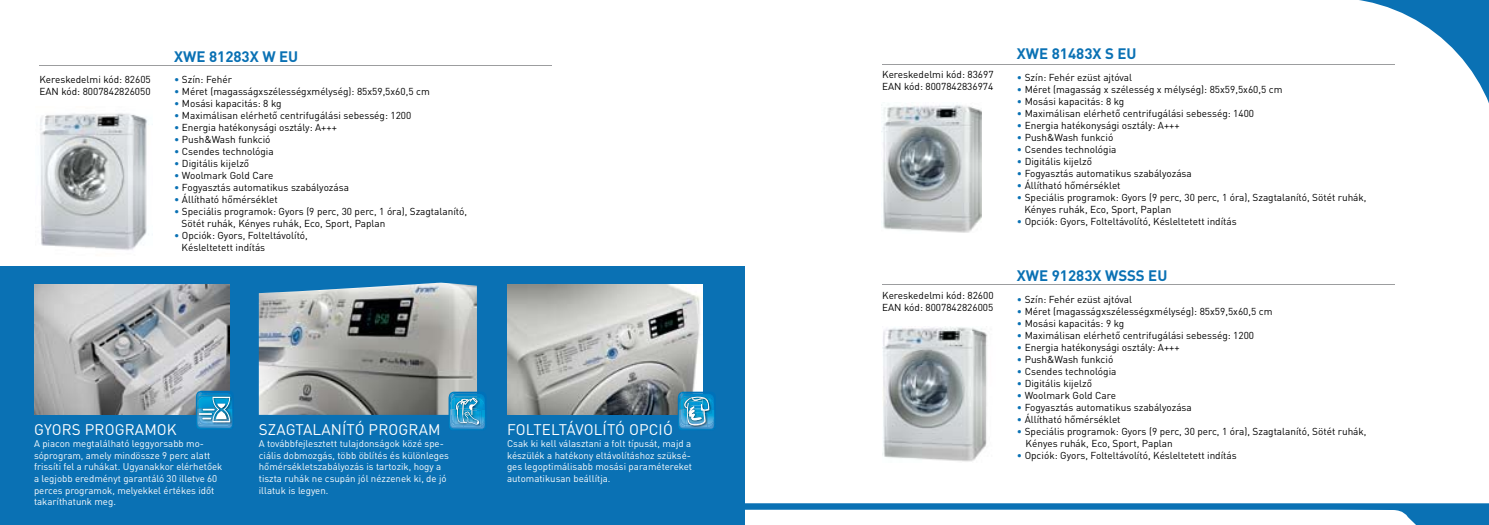
<style>
.page{position:relative;width:1489px;height:525px;background:#fff}
.page>*{position:absolute;margin:0;border:0;box-sizing:border-box;transform-origin:0 0}
.t1{font:15.25px "DIN Pro";letter-spacing:.01em;color:#fff}
.t2{font:700 15px "DIN Pro";color:#0a71b4}
.t3{font:10px/12px "DIN Pro";color:#000}
.t4{font:9.62px/11.6px "DIN Pro";color:#fff}
.s1{color:#0a71b4}
</style>
<div class="page">
<svg style="left:744px;top:389px;width:744px;height:135px"></svg>
<svg style="left:1359px;top:0;width:129px;height:101px"></svg>
<hr style="left:39px;top:65px;width:513px;height:1px;background:#9c9d9f">
<hr style="left:881px;top:64px;width:513px;height:1px;background:#9c9d9f">
<div style="left:0;top:266px;width:744px;height:258px;background:#0a71b4"></div>
<img style="left:34px;top:284px;width:196px;height:130px">
<img style="left:259px;top:282px;width:218px;height:132px">
<img style="left:507px;top:284px;width:196px;height:130px">
<img style="left:882px;top:327px;width:113px;height:135px">
<hr style="left:881px;top:284px;width:513px;height:1px;background:#9c9d9f">
<img style="left:40px;top:113px;width:108px;height:137px">
<svg style="left:448px;top:391px;width:37px;height:39px"></svg>
<svg style="left:677px;top:391px;width:38px;height:39px"></svg>
<svg style="left:196px;top:390px;width:37px;height:39px"></svg>
<img style="left:881px;top:104px;width:100px;height:129px">
<p class="t3" style="left:39px;top:73px;width:113px">Kereskedelmi kód: 82605<br>EAN kód: 8007842826050</p>
<h2 class="t2" style="left:174px;top:46px;width:126px">XWE 81283X W EU</h2>
<p class="t3" style="left:174px;top:73px;width:59px"><span class="s1">•</span> Szín: Fehér</p>
<p class="t3" style="left:174px;top:85px;width:257px"><span class="s1">•</span> Méret (magasságxszélességxmélység): 85x59,5x60,5 cm</p>
<p class="t3" style="left:174px;top:97px;width:109px"><span class="s1">•</span> Mosási kapacitás: 8 kg</p>
<p class="t3" style="left:174px;top:109px;width:239px"><span class="s1">•</span> Maximálisan elérhető centrifugálási sebesség: 1200</p>
<p class="t3" style="left:174px;top:121px;width:164px"><span class="s1">•</span> Energia hatékonysági osztály: A+++</p>
<p class="t3" style="left:174px;top:133px;width:98px"><span class="s1">•</span> Push&amp;Wash funkció</p>
<p class="t3" style="left:174px;top:145px;width:101px"><span class="s1">•</span> Csendes technológia</p>
<p class="t3" style="left:174px;top:157px;width:77px"><span class="s1">•</span> Digitális kijelző</p>
<p class="t3" style="left:174px;top:169px;width:101px"><span class="s1">•</span> Woolmark Gold Care</p>
<p class="t3" style="left:174px;top:181px;width:176px"><span class="s1">•</span> Fogyasztás automatikus szabályozása</p>
<p class="t3" style="left:174px;top:193px;width:105px"><span class="s1">•</span> Állítható hőmérséklet</p>
<p class="t3" style="left:182px;top:205px;width:287px;text-indent:-8px"><span class="s1">•</span> Speciális programok: Gyors (9 perc, 30 perc, 1 óra), Szagtalanító,<br>Sötét ruhák, Kényes ruhák, Eco, Sport, Paplan</p>
<p class="t3" style="left:182px;top:229px;width:128px;text-indent:-8px"><span class="s1">•</span> Opciók: Gyors, Folteltávolító,<br>Késleltetett indítás</p>
<h1 class="t1" style="left:34px;top:419px;width:144px">GYORS PROGRAMOK</h1>
<p class="t4" style="left:34px;top:437px;width:190px">A piacon megtalálható leggyorsabb mo&shy;sóprogram, amely mindössze 9 perc alatt frissíti fel a ruhákat. Ugyanakkor elérhetőek a legjobb eredményt garantáló 30 illetve 60 perces programok, melyekkel értékes időt takaríthatunk meg.</p>
<h1 class="t1" style="left:259px;top:419px;width:183px">SZAGTALANÍTÓ PROGRAM</h1>
<p class="t4" style="left:259px;top:437px;width:192px">A továbbfejlesztett tulajdonságok közé spe&shy;ciális dobmozgás, több öblítés és különleges hőmérsékletszabályozás is tartozik, hogy a tiszta ruhák ne csupán jól nézzenek ki, de jó illatuk is legyen.</p>
<h1 class="t1" style="left:507px;top:419px;width:167px">FOLTELTÁVOLÍTÓ OPCIÓ</h1>
<p class="t4" style="left:507px;top:437px;width:186px;text-align:justify">Csak ki kell választani a folt típusát, majd a készülék a hatékony eltávolításhoz szüksé&shy;ges legoptimálisabb mosási paramétereket automatikusan beállítja.</p>
<p class="t3" style="left:882px;top:68px;width:113px">Kereskedelmi kód: 83697<br>EAN kód: 8007842836974</p>
<p class="t3" style="left:882px;top:289px;width:113px">Kereskedelmi kód: 82600<br>EAN kód: 8007842826005</p>
<h2 class="t2" style="left:1016px;top:44px;width:121px">XWE 81483X S EU</h2>
<p class="t3" style="left:1016px;top:71px;width:117px"><span class="s1">•</span> Szín: Fehér ezüst ajtóval</p>
<p class="t3" style="left:1016px;top:83px;width:267px"><span class="s1">•</span> Méret (magasság x szélesség x mélység): 85x59,5x60,5 cm</p>
<p class="t3" style="left:1016px;top:95px;width:109px"><span class="s1">•</span> Mosási kapacitás: 8 kg</p>
<p class="t3" style="left:1016px;top:107px;width:239px"><span class="s1">•</span> Maximálisan elérhető centrifugálási sebesség: 1400</p>
<p class="t3" style="left:1016px;top:119px;width:164px"><span class="s1">•</span> Energia hatékonysági osztály: A+++</p>
<p class="t3" style="left:1016px;top:131px;width:98px"><span class="s1">•</span> Push&amp;Wash funkció</p>
<p class="t3" style="left:1016px;top:143px;width:101px"><span class="s1">•</span> Csendes technológia</p>
<p class="t3" style="left:1016px;top:155px;width:77px"><span class="s1">•</span> Digitális kijelző</p>
<p class="t3" style="left:1016px;top:167px;width:176px"><span class="s1">•</span> Fogyasztás automatikus szabályozása</p>
<p class="t3" style="left:1016px;top:179px;width:105px"><span class="s1">•</span> Állítható hőmérséklet</p>
<p class="t3" style="left:1024px;top:191px;width:344px;text-indent:-7px"><span class="s1">•</span> Speciális programok: Gyors (9 perc, 30 perc, 1 óra), Szagtalanító, Sötét ruhák,<br>Kényes ruhák, Eco, Sport, Paplan</p>
<p class="t3" style="left:1016px;top:215px;width:221px"><span class="s1">•</span> Opciók: Gyors, Folteltávolító, Késleltetett indítás</p>
<h2 class="t2" style="left:1016px;top:265px;width:152px">XWE 91283X WSSS EU</h2>
<p class="t3" style="left:1016px;top:293px;width:117px"><span class="s1">•</span> Szín: Fehér ezüst ajtóval</p>
<p class="t3" style="left:1016px;top:305px;width:257px"><span class="s1">•</span> Méret (magasságxszélességxmélység): 85x59,5x60,5 cm</p>
<p class="t3" style="left:1016px;top:317px;width:109px"><span class="s1">•</span> Mosási kapacitás: 9 kg</p>
<p class="t3" style="left:1016px;top:329px;width:239px"><span class="s1">•</span> Maximálisan elérhető centrifugálási sebesség: 1200</p>
<p class="t3" style="left:1016px;top:341px;width:164px"><span class="s1">•</span> Energia hatékonysági osztály: A+++</p>
<p class="t3" style="left:1016px;top:353px;width:98px"><span class="s1">•</span> Push&amp;Wash funkció</p>
<p class="t3" style="left:1016px;top:365px;width:101px"><span class="s1">•</span> Csendes technológia</p>
<p class="t3" style="left:1016px;top:377px;width:77px"><span class="s1">•</span> Digitális kijelző</p>
<p class="t3" style="left:1016px;top:389px;width:101px"><span class="s1">•</span> Woolmark Gold Care</p>
<p class="t3" style="left:1016px;top:401px;width:176px"><span class="s1">•</span> Fogyasztás automatikus szabályozása</p>
<p class="t3" style="left:1016px;top:413px;width:105px"><span class="s1">•</span> Állítható hőmérséklet</p>
<p class="t3" style="left:1025px;top:425px;width:342px;text-indent:-9px"><span class="s1">•</span> Speciális programok: Gyors (9 perc, 30 perc, 1 óra), Szagtalanító, Sötét ruhák,<br>Kényes ruhák, Eco, Sport, Paplan</p>
<p class="t3" style="left:1016px;top:449px;width:221px"><span class="s1">•</span> Opciók: Gyors, Folteltávolító, Késleltetett indítás</p>
</div>
